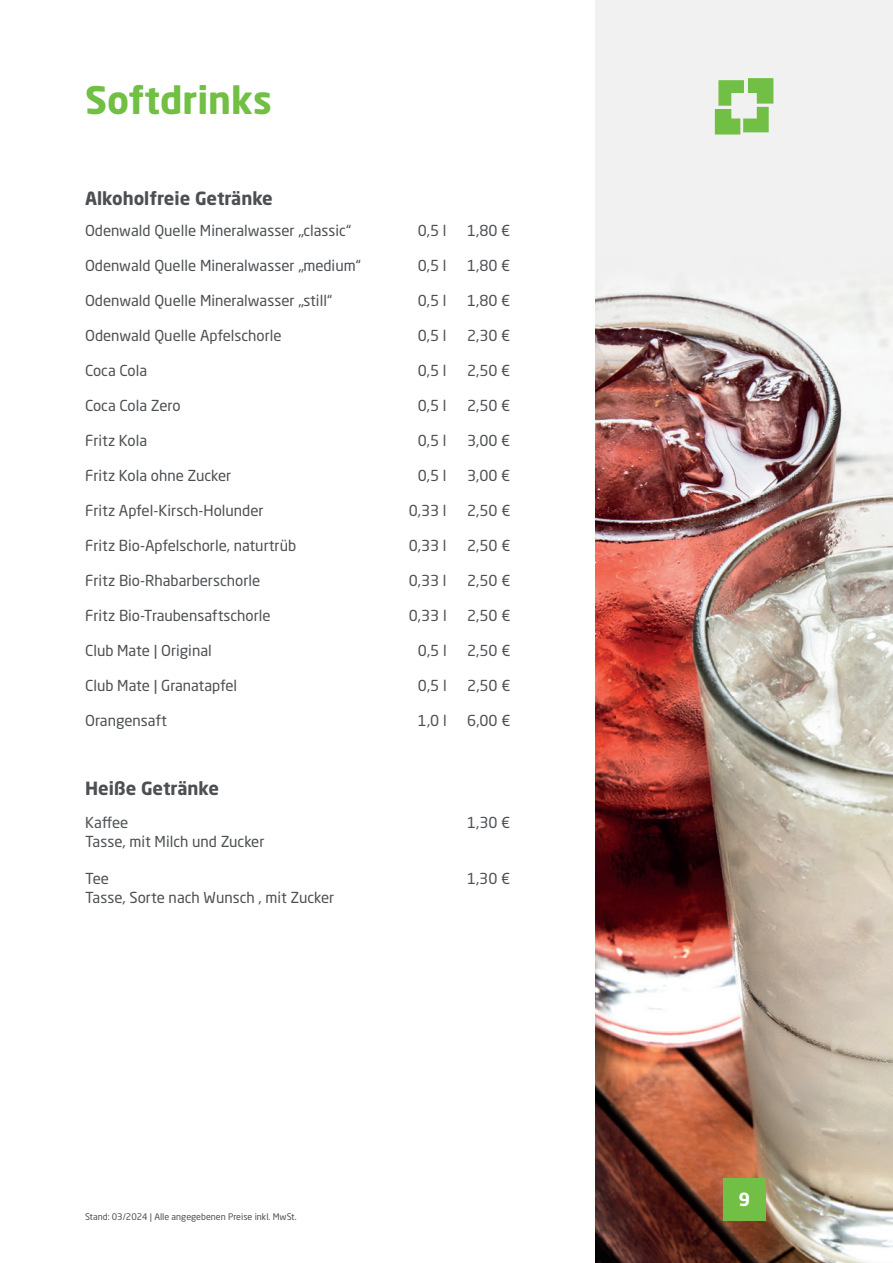
<style>
.page{position:relative;width:893px;height:1263px;background:#fff}
.page>*{position:absolute;margin:0;border:0;box-sizing:border-box;transform-origin:0 0}
.t1{font:700 37.5px "Neo Sans W1 G";color:#71bf44}
.t2{font:700 18px "Neo Sans W1 G";color:#4d5053}
.t3{font:700 18px "Neo Sans W1 G";color:#fff}
.t4{font:15px "Neo Sans W1 G";color:#4d5053}
.t5{font:9px "Neo Sans W1 G";color:#4d5053}
</style>
<div class="page">
<div style="left:595px;top:0;width:298px;height:1263px;background:#f0f1f0"></div>
<img style="left:595px;top:293px;width:298px;height:970px">
<svg style="left:715px;top:78px;width:58px;height:56px"></svg>
<div style="left:723px;top:1178px;width:42px;height:42px;background:#71bf44"></div>
<h1 class="t1" style="left:85px;top:76px;width:189px">Softdrinks</h1>
<p class="t2" style="left:85px;top:187px;width:189px">Alkoholfreie Getränke</p>
<p class="t4" style="left:85px;top:221px;width:268px">Odenwald Quelle Mineralwasser „classic“</p>
<p class="t4" style="left:418px;top:221px;width:30px">0,5 l</p>
<p class="t4" style="left:467px;top:221px;width:45px">1,80 €</p>
<p class="t4" style="left:85px;top:256px;width:277px">Odenwald Quelle Mineralwasser „medium“</p>
<p class="t4" style="left:418px;top:256px;width:30px">0,5 l</p>
<p class="t4" style="left:467px;top:256px;width:45px">1,80 €</p>
<p class="t4" style="left:85px;top:291px;width:248px">Odenwald Quelle Mineralwasser „still“</p>
<p class="t4" style="left:418px;top:291px;width:30px">0,5 l</p>
<p class="t4" style="left:467px;top:291px;width:45px">1,80 €</p>
<p class="t4" style="left:85px;top:326px;width:198px">Odenwald Quelle Apfelschorle</p>
<p class="t4" style="left:418px;top:326px;width:30px">0,5 l</p>
<p class="t4" style="left:467px;top:326px;width:45px">2,30 €</p>
<p class="t4" style="left:85px;top:361px;width:64px">Coca Cola</p>
<p class="t4" style="left:418px;top:361px;width:30px">0,5 l</p>
<p class="t4" style="left:467px;top:361px;width:45px">2,50 €</p>
<p class="t4" style="left:85px;top:396px;width:97px">Coca Cola Zero</p>
<p class="t4" style="left:418px;top:396px;width:30px">0,5 l</p>
<p class="t4" style="left:467px;top:396px;width:45px">2,50 €</p>
<p class="t4" style="left:85px;top:431px;width:63px">Fritz Kola</p>
<p class="t4" style="left:418px;top:431px;width:30px">0,5 l</p>
<p class="t4" style="left:467px;top:431px;width:45px">3,00 €</p>
<p class="t4" style="left:85px;top:466px;width:148px">Fritz Kola ohne Zucker</p>
<p class="t4" style="left:418px;top:466px;width:30px">0,5 l</p>
<p class="t4" style="left:467px;top:466px;width:45px">3,00 €</p>
<p class="t4" style="left:85px;top:501px;width:180px">Fritz Apfel-Kirsch-Holunder</p>
<p class="t4" style="left:409px;top:501px;width:39px">0,33 l</p>
<p class="t4" style="left:467px;top:501px;width:45px">2,50 €</p>
<p class="t4" style="left:85px;top:536px;width:212px">Fritz Bio-Apfelschorle, naturtrüb</p>
<p class="t4" style="left:409px;top:536px;width:39px">0,33 l</p>
<p class="t4" style="left:467px;top:536px;width:45px">2,50 €</p>
<p class="t4" style="left:85px;top:571px;width:177px">Fritz Bio-Rhabarberschorle</p>
<p class="t4" style="left:409px;top:571px;width:39px">0,33 l</p>
<p class="t4" style="left:467px;top:571px;width:45px">2,50 €</p>
<p class="t4" style="left:85px;top:606px;width:187px">Fritz Bio-Traubensaftschorle</p>
<p class="t4" style="left:409px;top:606px;width:39px">0,33 l</p>
<p class="t4" style="left:467px;top:606px;width:45px">2,50 €</p>
<p class="t4" style="left:85px;top:641px;width:128px">Club Mate | Original</p>
<p class="t4" style="left:418px;top:641px;width:30px">0,5 l</p>
<p class="t4" style="left:467px;top:641px;width:45px">2,50 €</p>
<p class="t4" style="left:85px;top:676px;width:153px">Club Mate | Granatapfel</p>
<p class="t4" style="left:418px;top:676px;width:30px">0,5 l</p>
<p class="t4" style="left:467px;top:676px;width:45px">2,50 €</p>
<p class="t4" style="left:85px;top:711px;width:83px">Orangensaft</p>
<p class="t4" style="left:418px;top:711px;width:30px">1,0 l</p>
<p class="t4" style="left:467px;top:711px;width:45px">6,00 €</p>
<p class="t2" style="left:85px;top:777px;width:135px">Heiße Getränke</p>
<p class="t4" style="left:85px;top:813px;width:45px">Kaffee</p>
<p class="t4" style="left:467px;top:813px;width:45px">1,30 €</p>
<p class="t4" style="left:85px;top:832px;width:181px">Tasse, mit Milch und Zucker</p>
<p class="t4" style="left:85px;top:869px;width:25px">Tee</p>
<p class="t4" style="left:467px;top:869px;width:45px">1,30 €</p>
<p class="t4" style="left:85px;top:888px;width:251px">Tasse, Sorte nach Wunsch , mit Zucker</p>
<p class="t5" style="left:85px;top:1211px;width:213px">Stand: 03/2024 | Alle angegebenen Preise inkl. MwSt.</p>
<p class="t3" style="left:738px;top:1188px;width:13px">9</p>
</div>
